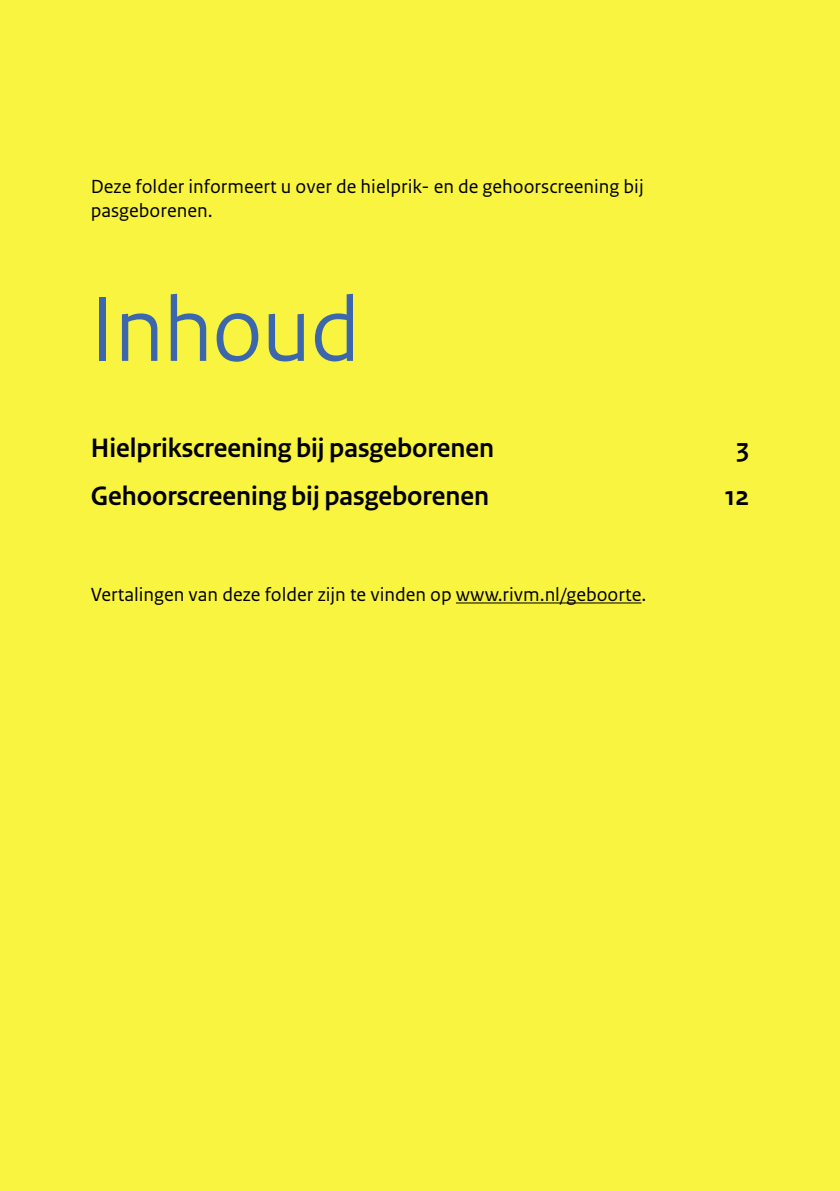
<style>
.page{position:relative;width:840px;height:1191px;background:#fff}
.page>*{position:absolute;margin:0;border:0;box-sizing:border-box;transform-origin:0 0}
.H3_Hoofdstukkop{font:96px "Rijksoverheid Sans Heading";color:#3c67ad}
.H2_Paragraafkop{font:700 28px "Rijksoverheid Sans Heading";color:#000}
.P_Broodtekst-sans{font:20px/24px "Rijksoverheid Sans Text";color:#000}
</style>
<div class="page">
<div style="left:0;top:0;width:839px;height:1191px;background:#f8f43f"></div>
<hr style="left:455px;top:602px;width:186px;height:1px;background:#000">
<p class="P_Broodtekst-sans" style="left:91px;top:175px;width:554px">Deze folder informeert u over de hielprik- en de gehoorscreening bij pasgeborenen.</p>
<h2 class="H3_Hoofdstukkop" style="left:91px;top:274px;width:270px">Inhoud</h2>
<h4 class="H2_Paragraafkop" style="left:91px;top:432px;width:404px">Hielprikscreening bij pasgeborenen</h4>
<h4 class="H2_Paragraafkop" style="left:736px;top:432px;width:14px">3</h4>
<h4 class="H2_Paragraafkop" style="left:91px;top:480px;width:399px">Gehoorscreening bij pasgeborenen</h4>
<h4 class="H2_Paragraafkop" style="left:724px;top:480px;width:25px">12</h4>
<p class="P_Broodtekst-sans" style="left:91px;top:583px;width:556px">Vertalingen van deze folder zijn te vinden op www.rivm.nl/geboorte.</p>
</div>
